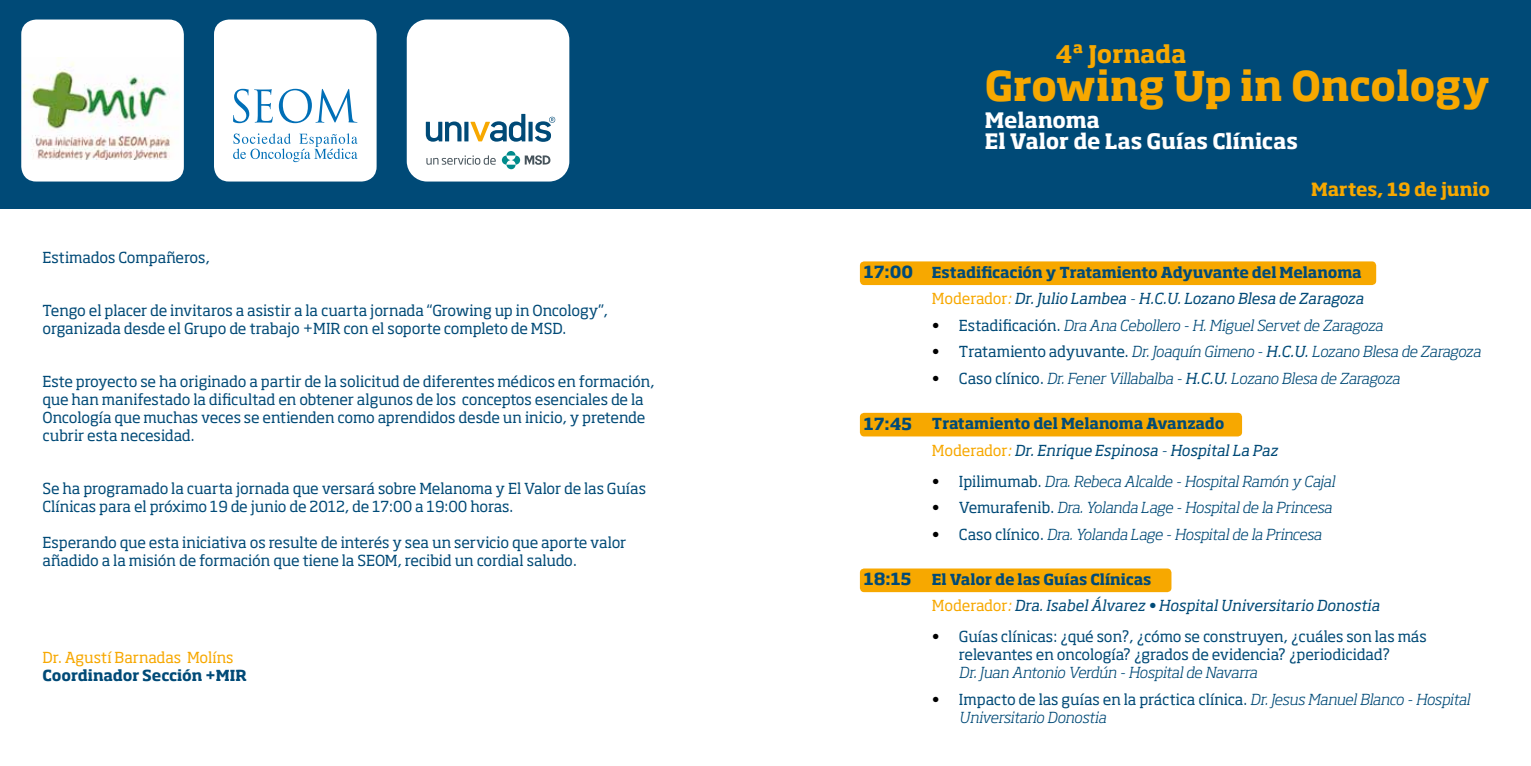
<style>
.page{position:relative;width:1531px;height:766px;background:#fff}
.page>*{position:absolute;margin:0;border:0;box-sizing:border-box;transform-origin:0 0}
.t1{font:700 40.5px "Soho Std";color:#f7a800}
.t2{font:700 24px "Soho Std";letter-spacing:-.01em;color:#f7a800}
.t3{font:700 21px/21px "Soho Std";letter-spacing:-.005em;color:#fff}
.t4{font:700 18px "Soho Std";color:#f7a800}
.t5{font:700 16.5px "Soho Std";color:#004a77}
.t6{font:15px/18px "Soho Std";letter-spacing:-.01em;color:#004a77}
.t7{font:italic 300 15px/18px "Soho Std";letter-spacing:-.005em;color:#004a77}
.t8{font:italic 15px/26.5px "Soho Std";letter-spacing:-.005em;color:#004a77}
.t9{font:700 15px/26.5px "Soho Std";letter-spacing:-.01em;color:#004a77}
.t10{font:15px "Soho Std";letter-spacing:-.005em;color:#f7a800}
.s1{font-weight:400;color:#f7a800}
.s2{font-weight:400;font-style:italic;color:#f7a800}
.s3{font-weight:400;font-style:italic}
.s4{font-weight:300;font-style:italic}
.s5{font-weight:400;font-style:normal;color:#000}
.s6{font-weight:400;font-style:normal}
.s7{font-weight:400}
.s8{font-weight:700;font-style:normal}
.s9{font-style:normal;color:#f7a800}
.s10{color:#f7a800}
.s11{font-weight:300}
.s12{color:#000}
</style>
<div class="page">
<div style="left:0;top:0;width:1531px;height:208px;background:#004a77"></div>
<div style="left:860px;top:568px;width:311px;height:24px;background:#f7a800;border-radius:4px"></div>
<div style="left:407px;top:20px;width:162px;height:161px;background:#fff;border-radius:20px"></div>
<svg style="left:426px;top:121px;width:35px;height:21px"></svg>
<svg style="left:464px;top:122px;width:4px;height:19px"></svg>
<svg style="left:470px;top:114px;width:55px;height:28px"></svg>
<div style="left:528px;top:122px;width:5px;height:19px;background:#004a77"></div>
<svg style="left:535px;top:117px;width:20px;height:25px"></svg>
<svg style="left:502px;top:155px;width:9px;height:10px"></svg>
<svg style="left:511px;top:155px;width:9px;height:10px"></svg>
<svg style="left:506px;top:151px;width:9px;height:4px"></svg>
<svg style="left:506px;top:165px;width:9px;height:4px"></svg>
<svg style="left:525px;top:155px;width:25px;height:10px"></svg>
<svg style="left:426px;top:155px;width:70px;height:10px"></svg>
<div style="left:214px;top:20px;width:163px;height:161px;background:#fff;border-radius:15px"></div>
<svg style="left:233px;top:89px;width:40px;height:34px"></svg>
<svg style="left:279px;top:89px;width:78px;height:34px"></svg>
<svg style="left:233px;top:133px;width:124px;height:29px"></svg>
<div style="left:21px;top:20px;width:163px;height:161px;background:#fff;border-radius:15px"></div>
<img style="left:23px;top:58px;width:155px;height:101px">
<div style="left:860px;top:261px;width:516px;height:24px;background:#f7a800;border-radius:4px"></div>
<div style="left:860px;top:412px;width:382px;height:24px;background:#f7a800;border-radius:4px"></div>
<p class="t6" style="left:43px;top:248px;width:169px">Estimados Compañeros,</p>
<p class="t6" style="left:43px;top:301px;width:567px">Tengo el placer de invitaros a asistir a la cuarta jornada “Growing up in Oncology”, organizada desde el Grupo de trabajo +MIR con el soporte completo de MSD.</p>
<p class="t6" style="left:43px;top:372px;width:613px">Este proyecto se ha originado a partir de la solicitud de diferentes médicos en formación, que han manifestado la dificultad en obtener algunos de los conceptos esenciales de la Oncología que muchas veces se entienden como aprendidos desde un inicio, y pretende cubrir esta necesidad.</p>
<p class="t6" style="left:43px;top:479px;width:605px">Se ha programado la cuarta jornada que versará sobre Melanoma y El Valor de las Guías<br>Clínicas para el próximo 19 de junio de 2012, de 17:00 a 19:00 horas.</p>
<p class="t6" style="left:43px;top:533px;width:585px">Esperando que esta iniciativa os resulte de interés y sea un servicio que aporte valor añadido a la misión de formación que tiene la SEOM, recibid un cordial saludo.</p>
<p class="t10" style="left:43px;top:647px;width:193px">Dr. Agustí Barnadas Molíns</p>
<p class="t9" style="left:43px;top:661px;width:206px">Coordinador Sección +MIR</p>
<h2 class="t2" style="left:1055px;top:39px;width:132px">4ª Jornada</h2>
<h1 class="t1" style="left:985px;top:59px;width:507px">Growing Up in Oncology</h1>
<h3 class="t3" style="left:985px;top:109px;width:315px">Melanoma<br>El Valor de Las Guías Clínicas</h3>
<p class="t4" style="left:1311px;top:177px;width:180px">Martes, 19 de junio</p>
<p class="t5" style="left:864px;top:261px;width:51px">17:00</p>
<p class="t9" style="left:932px;top:258px;width:433px">Estadificación y Tratamiento Adyuvante del Melanoma<br><span class="s1">Moderador</span><span class="s2">:</span> <span class="s3">Dr. Julio Lambea</span> <span class="s4">-</span> <span class="s3">H.C.U. Lozano Blesa de Zaragoza</span></p>
<p class="t7" style="left:932px;top:316px;width:452px"><span class="s5">•</span> <span class="s6">Estadificación.</span> Dra Ana Cebollero - H. Miguel Servet de Zaragoza</p>
<p class="t7" style="left:932px;top:342px;width:550px"><span class="s5">•</span> <span class="s6">Tratamiento adyuvante.</span> Dr. Joaquín Gimeno - <span class="s7">H.C.U.</span> Lozano Blesa de Zaragoza</p>
<p class="t7" style="left:932px;top:369px;width:469px"><span class="s5">•</span> <span class="s6">Caso clínico.</span> Dr. Fener Villabalba - <span class="s7">H.C.U.</span> Lozano Blesa de Zaragoza</p>
<p class="t5" style="left:864px;top:413px;width:50px">17:45</p>
<p class="t8" style="left:932px;top:410px;width:347px"><span class="s8">Tratamiento del Melanoma Avanzado<br></span><span class="s9">Moderador</span><span class="s10">:</span> Dr. Enrique Espinosa <span class="s11">-</span> Hospital La Paz</p>
<p class="t7" style="left:932px;top:471px;width:404px"><span class="s5">•</span> <span class="s6">Ipilimumab.</span> Dra. Rebeca Alcalde - Hospital Ramón y Cajal</p>
<p class="t7" style="left:932px;top:498px;width:401px"><span class="s5">•</span> <span class="s6">Vemurafenib.</span> Dra. Yolanda Lage - Hospital de la Princesa</p>
<p class="t7" style="left:932px;top:524px;width:391px"><span class="s5">•</span> <span class="s6">Caso clínico.</span> Dra. Yolanda Lage - Hospital de la Princesa</p>
<p class="t5" style="left:864px;top:568px;width:49px">18:15</p>
<p class="t8" style="left:932px;top:565px;width:449px"><span class="s8">El Valor de las Guías Clínicas<br></span><span class="s9">Moderador</span><span class="s10">:</span> Dra. Isabel Álvarez • Hospital Universitario Donostia</p>
<p class="t6" style="left:959px;top:627px;width:469px;text-indent:-27px"><span class="s12">•</span> Guías clínicas: ¿qué son?, ¿cómo se construyen, ¿cuáles son las más relevantes en oncología? ¿grados de evidencia? ¿periodicidad?</p>
<p class="t7" style="left:959px;top:663px;width:300px">Dr. Juan Antonio Verdún - Hospital de Navarra</p>
<p class="t7" style="left:959px;top:689px;width:512px;text-indent:-27px"><span class="s5">•</span> <span class="s6">Impacto de las guías en la práctica clínica.</span> Dr. Jesus Manuel Blanco - Hospital<br>Universitario Donostia</p>
</div>
